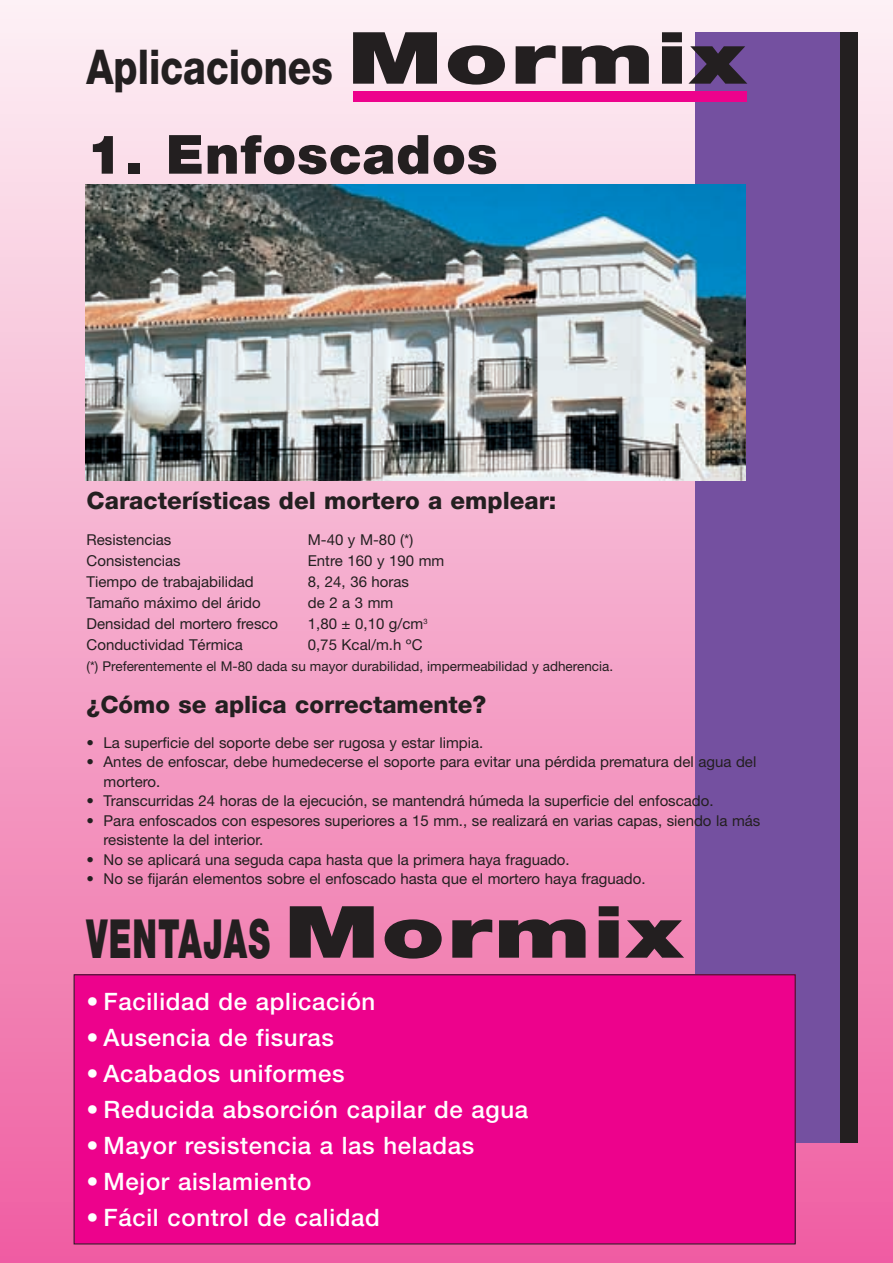
<style>
.page{position:relative;width:893px;height:1263px;background:#fff}
.page>*{position:absolute;margin:0;border:0;box-sizing:border-box;transform-origin:0 0}
.t1{font:900 54px "Helvetica Neue";letter-spacing:.035em;color:#231f20;scale:.6 1}
.t2{font:900 54px "Helvetica Neue";letter-spacing:.015em;color:#231f20}
.t3{font:800 48px "Helvetica Neue";color:#231f20;scale:.8 1}
.t4{font:500 24px "Helvetica Neue";letter-spacing:.03em;color:#fff}
.t5{font:800 24px "Helvetica Neue";color:#231f20}
.t6{font:15px/19.5px "Helvetica Neue";color:#231f20}
.t7{font:13.5px "Helvetica Neue";color:#231f20}
.s1{font-weight:900;font-size:72px}
.s2{font-size:72px}
</style>
<div class="page">
<hr style="left:1px;top:1262px;width:891px;height:1px;background:#ef59a1">
<div style="left:1px;top:1248px;width:891px;height:14px;background:#ef5ca3"></div>
<svg style="left:1px;top:1242px;width:891px;height:6px;background:#dd5897"></svg>
<div style="left:1px;top:1227px;width:891px;height:15px;background:#f05fa4"></div>
<div style="left:1px;top:1214px;width:891px;height:14px;background:#f061a5"></div>
<div style="left:1px;top:1200px;width:891px;height:14px;background:#f063a6"></div>
<div style="left:1px;top:1187px;width:891px;height:14px;background:#f166a7"></div>
<div style="left:1px;top:1173px;width:891px;height:14px;background:#f167a7"></div>
<div style="left:1px;top:1159px;width:891px;height:15px;background:#f169a8"></div>
<div style="left:1px;top:1146px;width:891px;height:14px;background:#f16ba9"></div>
<div style="left:1px;top:1132px;width:891px;height:14px;background:#f16daa"></div>
<div style="left:1px;top:1119px;width:891px;height:14px;background:#f16eaa"></div>
<div style="left:1px;top:1105px;width:891px;height:14px;background:#f170ab"></div>
<div style="left:1px;top:1091px;width:891px;height:15px;background:#f172ac"></div>
<div style="left:1px;top:1078px;width:891px;height:14px;background:#f174ad"></div>
<div style="left:1px;top:1064px;width:891px;height:14px;background:#f175ad"></div>
<div style="left:1px;top:1051px;width:891px;height:14px;background:#f177ae"></div>
<div style="left:1px;top:1037px;width:891px;height:14px;background:#f179af"></div>
<div style="left:1px;top:1023px;width:891px;height:15px;background:#f17bb0"></div>
<div style="left:1px;top:1010px;width:891px;height:14px;background:#f17cb0"></div>
<div style="left:1px;top:996px;width:891px;height:14px;background:#f17eb1"></div>
<div style="left:1px;top:983px;width:891px;height:14px;background:#f180b2"></div>
<div style="left:1px;top:969px;width:891px;height:14px;background:#f282b3"></div>
<div style="left:1px;top:955px;width:891px;height:15px;background:#f283b3"></div>
<div style="left:1px;top:942px;width:891px;height:14px;background:#f284b4"></div>
<div style="left:1px;top:928px;width:891px;height:15px;background:#f286b5"></div>
<div style="left:1px;top:915px;width:891px;height:14px;background:#f287b6"></div>
<div style="left:1px;top:901px;width:891px;height:14px;background:#f289b7"></div>
<div style="left:1px;top:887px;width:891px;height:15px;background:#f28ab8"></div>
<div style="left:1px;top:874px;width:891px;height:14px;background:#f28cb9"></div>
<div style="left:1px;top:860px;width:891px;height:15px;background:#f38dba"></div>
<div style="left:1px;top:847px;width:891px;height:14px;background:#f38ebb"></div>
<div style="left:1px;top:833px;width:891px;height:14px;background:#f390bc"></div>
<div style="left:1px;top:820px;width:891px;height:14px;background:#f391bd"></div>
<div style="left:1px;top:806px;width:891px;height:14px;background:#f393be"></div>
<div style="left:1px;top:792px;width:891px;height:15px;background:#f394bf"></div>
<div style="left:1px;top:779px;width:891px;height:14px;background:#f396c0"></div>
<div style="left:1px;top:765px;width:891px;height:14px;background:#f397c1"></div>
<div style="left:1px;top:752px;width:891px;height:14px;background:#f499c2"></div>
<div style="left:1px;top:738px;width:891px;height:14px;background:#f49ac2"></div>
<div style="left:1px;top:724px;width:891px;height:15px;background:#f49cc3"></div>
<div style="left:1px;top:711px;width:891px;height:14px;background:#f49dc4"></div>
<div style="left:1px;top:697px;width:891px;height:14px;background:#f49fc5"></div>
<div style="left:1px;top:684px;width:891px;height:14px;background:#f4a0c6"></div>
<div style="left:1px;top:670px;width:891px;height:14px;background:#f4a2c7"></div>
<div style="left:1px;top:656px;width:891px;height:15px;background:#f4a3c8"></div>
<div style="left:1px;top:643px;width:891px;height:14px;background:#f5a5c9"></div>
<div style="left:1px;top:629px;width:891px;height:14px;background:#f5a7ca"></div>
<div style="left:1px;top:616px;width:891px;height:14px;background:#f5a8cb"></div>
<div style="left:1px;top:602px;width:891px;height:14px;background:#f5aacc"></div>
<div style="left:1px;top:588px;width:891px;height:15px;background:#f5abcd"></div>
<div style="left:1px;top:575px;width:891px;height:14px;background:#f5adce"></div>
<div style="left:1px;top:561px;width:891px;height:15px;background:#f5aecf"></div>
<div style="left:1px;top:548px;width:891px;height:14px;background:#f5b0d0"></div>
<div style="left:1px;top:534px;width:891px;height:14px;background:#f6b2d1"></div>
<div style="left:1px;top:520px;width:891px;height:15px;background:#f6b3d1"></div>
<div style="left:1px;top:507px;width:891px;height:14px;background:#f6b5d2"></div>
<div style="left:1px;top:493px;width:891px;height:15px;background:#f6b6d3"></div>
<div style="left:1px;top:480px;width:891px;height:14px;background:#f6b8d4"></div>
<div style="left:1px;top:466px;width:891px;height:14px;background:#f6bad5"></div>
<div style="left:1px;top:453px;width:891px;height:14px;background:#f7bbd6"></div>
<div style="left:1px;top:439px;width:891px;height:14px;background:#f7bdd7"></div>
<div style="left:1px;top:425px;width:891px;height:15px;background:#f7bfd8"></div>
<div style="left:1px;top:412px;width:891px;height:14px;background:#f7c0d8"></div>
<div style="left:1px;top:398px;width:891px;height:14px;background:#f7c2d9"></div>
<div style="left:1px;top:385px;width:891px;height:14px;background:#f8c3da"></div>
<div style="left:1px;top:371px;width:891px;height:14px;background:#f8c5db"></div>
<div style="left:1px;top:357px;width:891px;height:15px;background:#f8c7dc"></div>
<div style="left:1px;top:344px;width:891px;height:14px;background:#f8c8dd"></div>
<div style="left:1px;top:330px;width:891px;height:14px;background:#f8cade"></div>
<div style="left:1px;top:317px;width:891px;height:14px;background:#f9ccdf"></div>
<div style="left:1px;top:303px;width:891px;height:14px;background:#f9cddf"></div>
<div style="left:1px;top:289px;width:891px;height:15px;background:#f9cfe0"></div>
<div style="left:1px;top:276px;width:891px;height:14px;background:#f9d0e1"></div>
<div style="left:1px;top:262px;width:891px;height:14px;background:#f9d2e2"></div>
<div style="left:1px;top:249px;width:891px;height:14px;background:#f9d3e3"></div>
<div style="left:1px;top:235px;width:891px;height:14px;background:#fad5e4"></div>
<div style="left:1px;top:221px;width:891px;height:15px;background:#fad6e5"></div>
<div style="left:1px;top:208px;width:891px;height:14px;background:#fad8e6"></div>
<div style="left:1px;top:194px;width:891px;height:15px;background:#fad9e7"></div>
<div style="left:1px;top:181px;width:891px;height:14px;background:#fadbe8"></div>
<div style="left:1px;top:167px;width:891px;height:14px;background:#fbdce9"></div>
<div style="left:1px;top:153px;width:891px;height:15px;background:#fbdeea"></div>
<div style="left:1px;top:140px;width:891px;height:14px;background:#fbdfeb"></div>
<div style="left:1px;top:126px;width:891px;height:15px;background:#fbe1ec"></div>
<div style="left:1px;top:113px;width:891px;height:14px;background:#fbe2ed"></div>
<div style="left:1px;top:99px;width:891px;height:14px;background:#fce4ee"></div>
<div style="left:1px;top:86px;width:891px;height:14px;background:#fce5ef"></div>
<div style="left:1px;top:72px;width:891px;height:14px;background:#fce7f0"></div>
<div style="left:1px;top:58px;width:891px;height:15px;background:#fce9f1"></div>
<div style="left:1px;top:45px;width:891px;height:14px;background:#fceaf2"></div>
<div style="left:1px;top:31px;width:891px;height:14px;background:#fcecf3"></div>
<div style="left:1px;top:18px;width:891px;height:14px;background:#fdeef4"></div>
<div style="left:1px;top:4px;width:891px;height:14px;background:#fdeff5"></div>
<div style="left:1px;top:0;width:891px;height:5px;background:#fdf1f6"></div>
<div style="left:695px;top:32px;width:145px;height:1111px;background:#7450a0"></div>
<div style="left:74px;top:975px;width:721px;height:269px;background:#ed028c"></div>
<div style="left:353px;top:92px;width:393px;height:10px;background:#ed028c"></div>
<img style="left:86px;top:184px;width:659px;height:296px">
<div style="left:840px;top:32px;width:17px;height:1111px;background:#231f20"></div>
<h2 class="t3" style="left:87px;top:49px;width:825px">Aplicaciones <span class="s1">Mormix</span></h2>
<h1 class="t2" style="left:87px;top:135px;width:412px">1. Enfoscados</h1>
<h3 class="t5" style="left:87px;top:492px;width:471px">Características del mortero a emplear:</h3>
<p class="t6" style="left:87px;top:532px;width:86px">Resistencias</p>
<p class="t6" style="left:308px;top:532px;width:107px">M-40 y M-80 (*)</p>
<p class="t6" style="left:87px;top:553px;width:96px">Consistencias</p>
<p class="t6" style="left:308px;top:553px;width:138px">Entre 160 y 190 mm</p>
<p class="t6" style="left:87px;top:574px;width:169px">Tiempo de trabajabilidad</p>
<p class="t6" style="left:308px;top:574px;width:103px">8, 24, 36 horas</p>
<p class="t6" style="left:87px;top:595px;width:176px">Tamaño máximo del árido</p>
<p class="t6" style="left:308px;top:595px;width:87px">de 2 a 3 mm</p>
<p class="t6" style="left:87px;top:616px;width:193px">Densidad del mortero fresco</p>
<p class="t6" style="left:308px;top:616px;width:121px">1,80 ± 0,10 g/cm<sup>3</sup></p>
<p class="t6" style="left:87px;top:637px;width:158px">Conductividad Térmica</p>
<p class="t6" style="left:308px;top:637px;width:116px">0,75 Kcal/m.h ºC</p>
<p class="t7" style="left:87px;top:662px;width:528px">(*) Preferentemente el M-80 dada su mayor durabilidad, impermeabilidad y adherencia.</p>
<h3 class="t5" style="left:87px;top:696px;width:401px">¿Cómo se aplica correctamente?</h3>
<p class="t6" style="left:87px;top:734px;width:398px">• La superficie del soporte debe ser rugosa y estar limpia.</p>
<p class="t6" style="left:104px;top:754px;width:654px;text-indent:-17px">• Antes de enfoscar, debe humedecerse el soporte para evitar una pérdida prematura del agua del mortero.</p>
<p class="t6" style="left:87px;top:793px;width:628px">• Transcurridas 24 horas de la ejecución, se mantendrá húmeda la superficie del enfoscado.</p>
<p class="t6" style="left:104px;top:812px;width:658px;text-indent:-17px">• Para enfoscados con espesores superiores a 15 mm., se realizará en varias capas, siendo la más resistente la del interior.</p>
<p class="t6" style="left:87px;top:851px;width:484px">• No se aplicará una seguda capa hasta que la primera haya fraguado.</p>
<p class="t6" style="left:87px;top:871px;width:560px">• No se fijarán elementos sobre el enfoscado hasta que el mortero haya fraguado.</p>
<h1 class="t1" style="left:87px;top:919px;width:994px">VENTAJAS <span class="s2">Mormix</span></h1>
<h3 class="t4" style="left:87px;top:993px;width:290px">• Facilidad de aplicación</h3>
<h3 class="t4" style="left:87px;top:1029px;width:249px">• Ausencia de fisuras</h3>
<h3 class="t4" style="left:87px;top:1065px;width:259px">• Acabados uniformes</h3>
<h3 class="t4" style="left:87px;top:1101px;width:443px">• Reducida absorción capilar de agua</h3>
<h3 class="t4" style="left:87px;top:1137px;width:389px">• Mayor resistencia a las heladas</h3>
<h3 class="t4" style="left:87px;top:1173px;width:226px">• Mejor aislamiento</h3>
<h3 class="t4" style="left:87px;top:1209px;width:295px">• Fácil control de calidad</h3>
</div>
